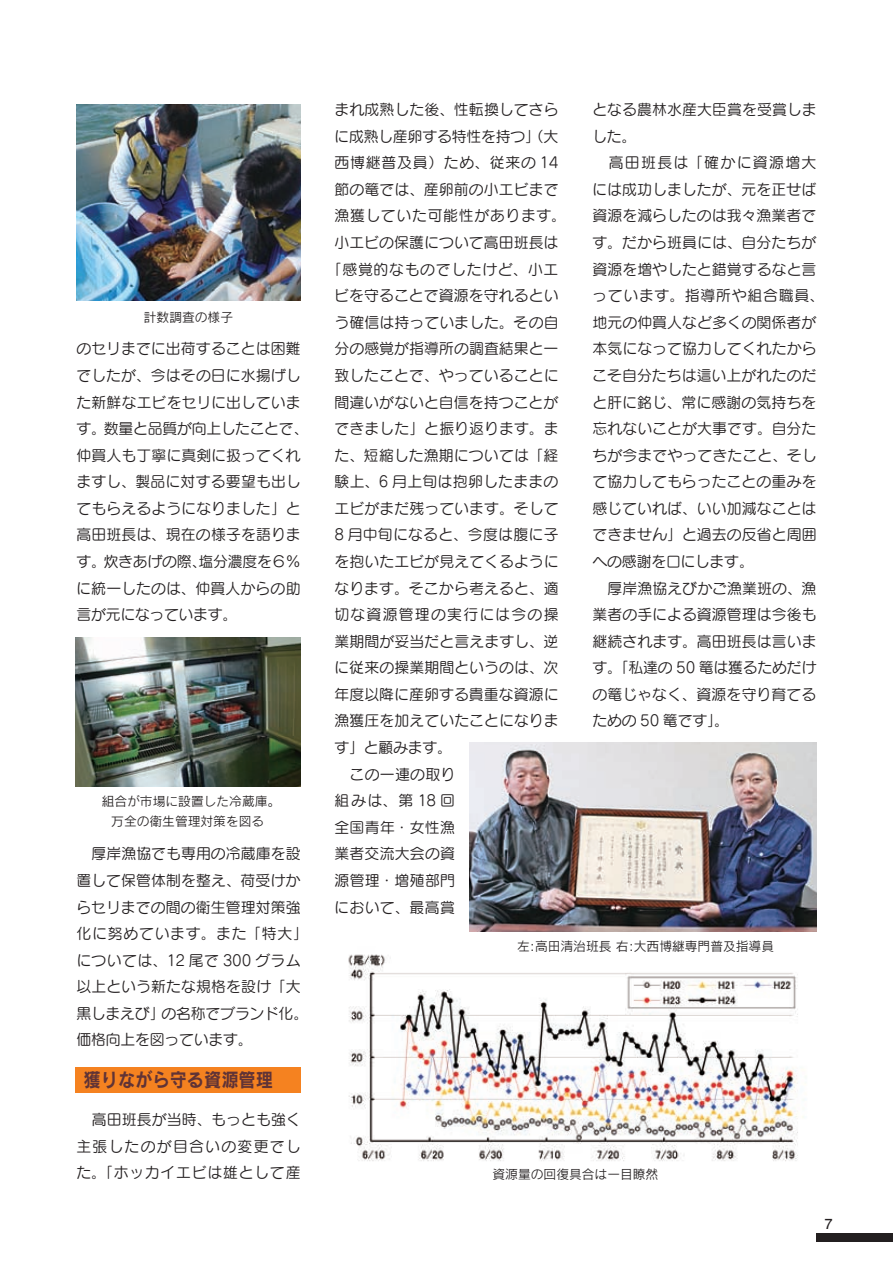
<style>
.page{position:relative;width:893px;height:1263px;background:#fff}
.page>*{position:absolute;margin:0;border:0;box-sizing:border-box;transform-origin:0 0}
.t1{font:19.2px "Rodin Pro N B";color:#603336;scale:.9 1}
.t2{font:14.85px/26.5px "Seurat Pro N M";letter-spacing:.005em;color:#231f20}
.t3{font:14.85px "Seurat Pro N M";letter-spacing:.045em;color:#231f20}
.t4{font:14.85px "Seurat Pro N M";letter-spacing:.055em;color:#231f20}
.t5{font:14.85px "Seurat Pro N M";letter-spacing:.08em;color:#231f20}
.t6{font:700 13.8px "Futo Go B101 Pro";color:#231f20}
.t7{font:12.75px/19.2px "Rodin Pro N M";color:#231f20;text-align:center}
</style>
<div class="page">
<div style="left:75px;top:1067px;width:225px;height:26px;background:#f58220"></div>
<img style="left:348px;top:954px;width:455px;height:207px">
<img style="left:77px;top:104px;width:223px;height:196px">
<img style="left:75px;top:638px;width:225px;height:149px">
<img style="left:469px;top:743px;width:347px;height:188px">
<div style="left:816px;top:1233px;width:77px;height:9px;background:#231f20"></div>
<p class="t7" style="left:144px;top:307px;width:91px">計数調査の様子</p>
<p class="t2" style="left:76px;top:335px;width:233px">のセリまでに出荷することは困難でしたが、今はその日に水揚げした新鮮なエビをセリに出しています。数量と品質が向上したことで、仲買人も丁寧に真剣に扱ってくれますし、製品に対する要望も出してもらえるようになりました」と高田班長は、現在の様子を語ります。炊きあげの際、塩分濃度を６％に統一したのは、仲買人からの助言が元になっています。</p>
<p class="t7" style="left:102px;top:792px;width:180px">組合が市場に設置した冷蔵庫。万全の衛生管理対策を図る</p>
<p class="t2" style="left:76px;top:840px;width:233px">　厚岸漁協でも専用の冷蔵庫を設置して保管体制を整え、荷受けからセリまでの間の衛生管理対策強化に努めています。また「特大」については、12 尾で 300 グラム以上という新たな規格を設け「大黒しまえび」の名称でブランド化。価格向上を図っています。</p>
<p class="t1" style="left:84px;top:1067px;width:212px">獲りながら守る資源管理</p>
<p class="t2" style="left:76px;top:1106px;width:226px;text-align:justify">　高田班長が当時、もっとも強く主張したのが目合いの変更でした。「ホッカイエビは雄として産</p>
<p class="t2" style="left:334px;top:96px;width:226px">まれ成熟した後、性転換してさら</p>
<p class="t2" style="left:334px;top:122px;width:226px">に成熟し産卵する特性を持つ」（大</p>
<p class="t4" style="left:334px;top:153px;width:226px">西博継普及員）ため、従来の 14</p>
<p class="t2" style="left:334px;top:176px;width:226px">節の篭では、産卵前の小エビまで</p>
<p class="t3" style="left:334px;top:206px;width:233px">漁獲していた可能性があります。</p>
<p class="t2" style="left:334px;top:229px;width:226px">小エビの保護について高田班長は</p>
<p class="t3" style="left:327px;top:259px;width:233px">「感覚的なものでしたけど、小エ</p>
<p class="t2" style="left:334px;top:282px;width:226px">ビを守ることで資源を守れるとい</p>
<p class="t2" style="left:334px;top:308px;width:226px">う確信は持っていました。その自</p>
<p class="t2" style="left:334px;top:335px;width:226px">分の感覚が指導所の調査結果と一</p>
<p class="t2" style="left:334px;top:362px;width:226px">致したことで、やっていることに</p>
<p class="t2" style="left:334px;top:388px;width:226px">間違いがないと自信を持つことが</p>
<p class="t2" style="left:334px;top:415px;width:226px">できました」と振り返ります。ま</p>
<p class="t2" style="left:334px;top:441px;width:226px">た、短縮した漁期については「経</p>
<p class="t2" style="left:334px;top:468px;width:226px">験上、6 月上旬は抱卵したままの</p>
<p class="t2" style="left:334px;top:494px;width:226px">エビがまだ残っています。そして</p>
<p class="t2" style="left:334px;top:521px;width:226px">8 月中旬になると、今度は腹に子</p>
<p class="t2" style="left:334px;top:548px;width:226px">を抱いたエビが見えてくるように</p>
<p class="t2" style="left:334px;top:574px;width:226px">なります。そこから考えると、適</p>
<p class="t5" style="left:334px;top:605px;width:226px">切な資源管理の実行には今の操</p>
<p class="t2" style="left:334px;top:627px;width:226px">業期間が妥当だと言えますし、逆</p>
<p class="t2" style="left:334px;top:654px;width:226px">に従来の操業期間というのは、次</p>
<p class="t2" style="left:334px;top:680px;width:226px">年度以降に産卵する貴重な資源に</p>
<p class="t2" style="left:334px;top:707px;width:226px">漁獲圧を加えていたことになりま</p>
<p class="t2" style="left:334px;top:734px;width:119px">す」と顧みます。</p>
<p class="t2" style="left:334px;top:760px;width:122px">　この一連の取り</p>
<p class="t2" style="left:334px;top:787px;width:122px">組みは、第 18 回</p>
<p class="t2" style="left:334px;top:813px;width:122px">全国青年・女性漁</p>
<p class="t2" style="left:334px;top:840px;width:122px">業者交流大会の資</p>
<p class="t2" style="left:334px;top:867px;width:122px">源管理・増殖部門</p>
<p class="t2" style="left:334px;top:893px;width:122px">において、最高賞</p>
<p class="t2" style="left:592px;top:96px;width:233px">となる農林水産大臣賞を受賞しました。<br>　高田班長は「確かに資源増大には成功しましたが、元を正せば資源を減らしたのは我々漁業者です。だから班員には、自分たちが資源を増やしたと錯覚するなと言っています。指導所や組合職員、地元の仲買人など多くの関係者が本気になって協力してくれたからこそ自分たちは這い上がれたのだと肝に銘じ、常に感謝の気持ちを忘れないことが大事です。自分たちが今までやってきたこと、そして協力してもらったことの重みを感じていれば、いい加減なことはできません」と過去の反省と周囲への感謝を口にします。<br>　厚岸漁協えびかご漁業班の、漁業者の手による資源管理は今後も継続されます。高田班長は言います。「私達の 50 篭は獲るためだけの篭じゃなく、資源を守り育てるための 50 篭です」。</p>
<p class="t7" style="left:517px;top:936px;width:258px">左:高田清治班長 右:大西博継専門普及指導員</p>
<p class="t7" style="left:493px;top:1164px;width:167px">資源量の回復具合は一目瞭然</p>
<p class="t6" style="left:825px;top:1213px;width:9px">7</p>
</div>
